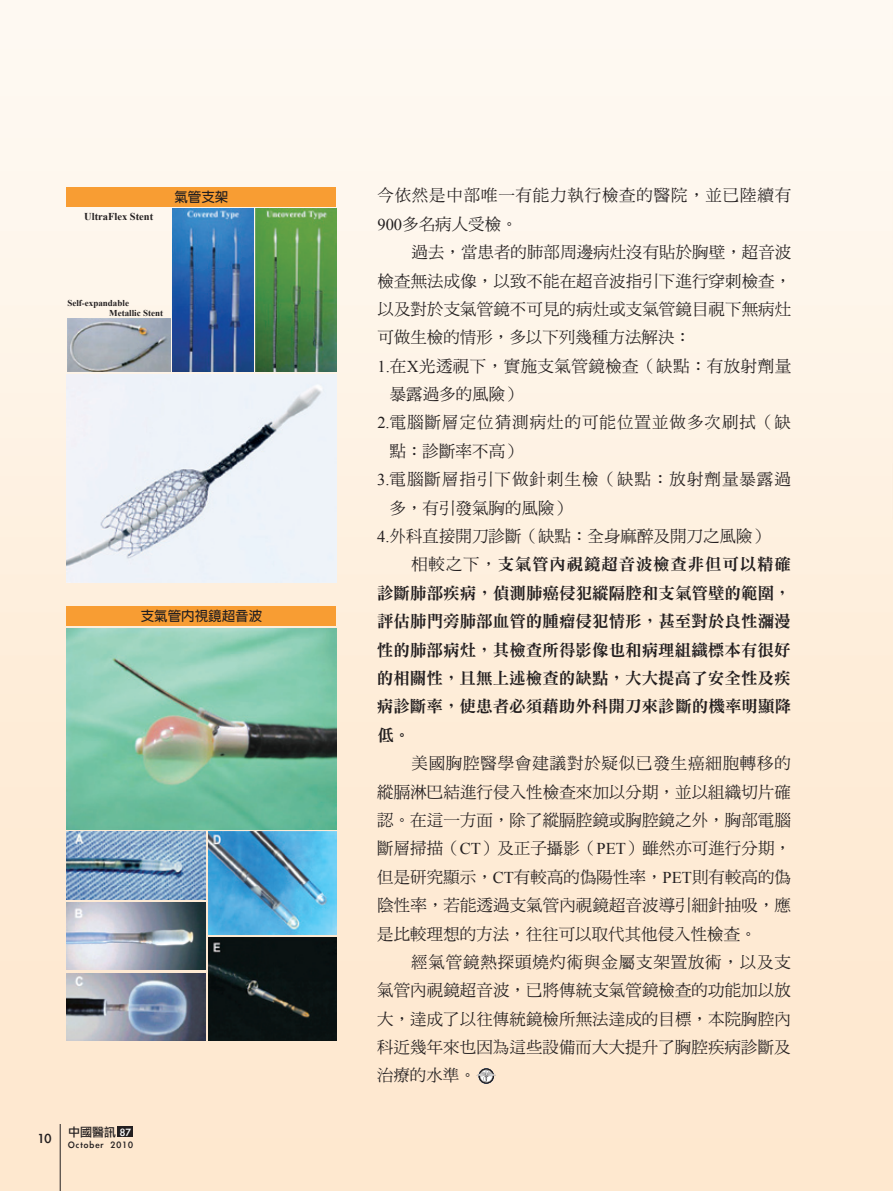
<style>
.page{position:relative;width:893px;height:1191px;background:#fff}
.page>*{position:absolute;margin:0;border:0;box-sizing:border-box;transform-origin:0 0}
.t1{font:16.5px/28.3px "DF Ming Std W5";letter-spacing:.005em;color:#231f20;text-align:justify}
.t2{font:16.5px/28.3px "DF Ming Std W9";letter-spacing:.005em;color:#231f20;text-align:justify}
.t3{font:16.5px "DF Ming Std W5";letter-spacing:.06em;color:#231f20}
.t4{font:16.5px/28.3px "DF Ming Std W5";letter-spacing:.045em;color:#231f20}
.t5{font:16.5px "DF Ming Std W5";letter-spacing:.025em;color:#231f20}
.t6{font:15px "Li Gothic Med";color:#231f20}
.t7{font:700 13.5px "Lin Gothic";color:#231f20}
.t8{font:12px "Li Gothic Med";color:#231f20}
.t9{font:700 10.5px "Times New Roman";color:#231f20}
.t10{font:10.5px "Li Gothic Med";letter-spacing:.1em;color:#231f20}
.t11{font:700 9px/9.8px "Times New Roman";color:#231f20}
.s1{color:#fff}
.s2{font-family:"Times New Roman"}
.s3{font-family:"DF Ming Std W5"}
</style>
<div class="page">
<img style="left:0;top:0;width:893px;height:1191px">
<div style="left:67px;top:187px;width:269px;height:19px;background:#f89d33"></div>
<div style="left:67px;top:606px;width:269px;height:20px;background:#f89d33"></div>
<img style="left:67px;top:628px;width:269px;height:201px">
<img style="left:67px;top:832px;width:139px;height:67px">
<img style="left:209px;top:832px;width:127px;height:102px">
<img style="left:209px;top:937px;width:127px;height:103px">
<img style="left:67px;top:902px;width:139px;height:67px">
<img style="left:67px;top:973px;width:139px;height:67px">
<img style="left:67px;top:319px;width:103px;height:53px">
<img style="left:172px;top:209px;width:81px;height:163px">
<img style="left:255px;top:209px;width:81px;height:163px">
<img style="left:67px;top:374px;width:269px;height:208px">
<svg style="left:478px;top:1068px;width:16px;height:15px"></svg>
<svg style="left:476px;top:1069px;width:20px;height:13px"></svg>
<div style="left:118px;top:1126px;width:15px;height:11px;background:#231f20"></div>
<hr style="left:60px;top:1124px;width:1px;height:67px;background:#231f20">
<p class="t9" style="left:84px;top:209px;width:71px">UltraFlex Stent</p>
<p class="t7" style="left:174px;top:190px;width:55px">氣管支架</p>
<p class="t11" style="left:109px;top:298px;width:55px;text-indent:-42px">Self-expandable<br>Metallic Stent</p>
<p class="t7" style="left:141px;top:609px;width:123px">支氣管內視鏡超音波</p>
<p class="t6" style="left:38px;top:1130px;width:15px">10</p>
<p class="t8" style="left:68px;top:1125px;width:64px">中國醫訊 <span class="s1">87</span></p>
<p class="t10" style="left:68px;top:1139px;width:66px">October 2010</p>
<p class="t4" style="left:377px;top:181px;width:415px">今依然是中部唯一有能力執行檢查的醫院，並已陸續有<br><span class="s2">900</span>多名病人受檢。</p>
<p class="t1" style="left:411px;top:238px;width:381px">過去，當患者的肺部周邊病灶沒有貼於胸壁，超音波</p>
<p class="t1" style="left:378px;top:266px;width:415px">檢查無法成像，以致不能在超音波指引下進行穿刺檢查，</p>
<p class="t1" style="left:378px;top:294px;width:415px">以及對於支氣管鏡不可見的病灶或支氣管鏡目視下無病灶</p>
<p class="t1" style="left:377px;top:323px;width:315px">可做生檢的情形，多以下列幾種方法解決：</p>
<p class="t5" style="left:377px;top:357px;width:415px"><span class="s2">1.</span>在<span class="s2">X</span>光透視下，實施支氣管鏡檢查（缺點：有放射劑量</p>
<p class="t1" style="left:390px;top:380px;width:133px">暴露過多的風險）</p>
<p class="t3" style="left:377px;top:413px;width:415px"><span class="s2">2.</span>電腦斷層定位猜測病灶的可能位置並做多次刷拭（缺</p>
<p class="t1" style="left:390px;top:436px;width:133px">點：診斷率不高）</p>
<p class="t3" style="left:377px;top:470px;width:415px"><span class="s2">3.</span>電腦斷層指引下做針刺生檢（缺點：放射劑量暴露過</p>
<p class="t1" style="left:390px;top:493px;width:183px">多，有引發氣胸的風險）</p>
<p class="t1" style="left:377px;top:521px;width:393px"><span class="s2">4.</span>外科直接開刀診斷（缺點：全身麻醉及開刀之風險）</p>
<p class="t2" style="left:377px;top:550px;width:416px;text-indent:34px"><span class="s3">相較之下，</span>支氣管內視鏡超音波檢查非但可以精確診斷肺部疾病，偵測肺癌侵犯縱隔腔和支氣管壁的範圍，評估肺門旁肺部血管的腫瘤侵犯情形，甚至對於良性瀰漫性的肺部病灶，其檢查所得影像也和病理組織標本有很好的相關性，且無上述檢查的缺點，大大提高了安全性及疾病診斷率，使患者必須藉助外科開刀來診斷的機率明顯降低。</p>
<p class="t1" style="left:377px;top:749px;width:415px;text-indent:34px">美國胸腔醫學會建議對於疑似已發生癌細胞轉移的縱膈淋巴結進行侵入性檢查來加以分期，並以組織切片確認。在這一方面，除了縱膈腔鏡或胸腔鏡之外，胸部電腦斷層掃描（<span class="s2">CT</span>）及正子攝影（<span class="s2">PET</span>）雖然亦可進行分期，但是研究顯示，<span class="s2">CT</span>有較高的偽陽性率，<span class="s2">PET</span>則有較高的偽陰性率，若能透過支氣管內視鏡超音波導引細針抽吸，應是比較理想的方法，往往可以取代其他侵入性檢查。</p>
<p class="t1" style="left:377px;top:947px;width:415px;text-indent:34px">經氣管鏡熱探頭燒灼術與金屬支架置放術，以及支氣管內視鏡超音波，已將傳統支氣管鏡檢查的功能加以放大，達成了以往傳統鏡檢所無法達成的目標，本院胸腔內科近幾年來也因為這些設備而大大提升了胸腔疾病診斷及治療的水準。</p>
</div>
